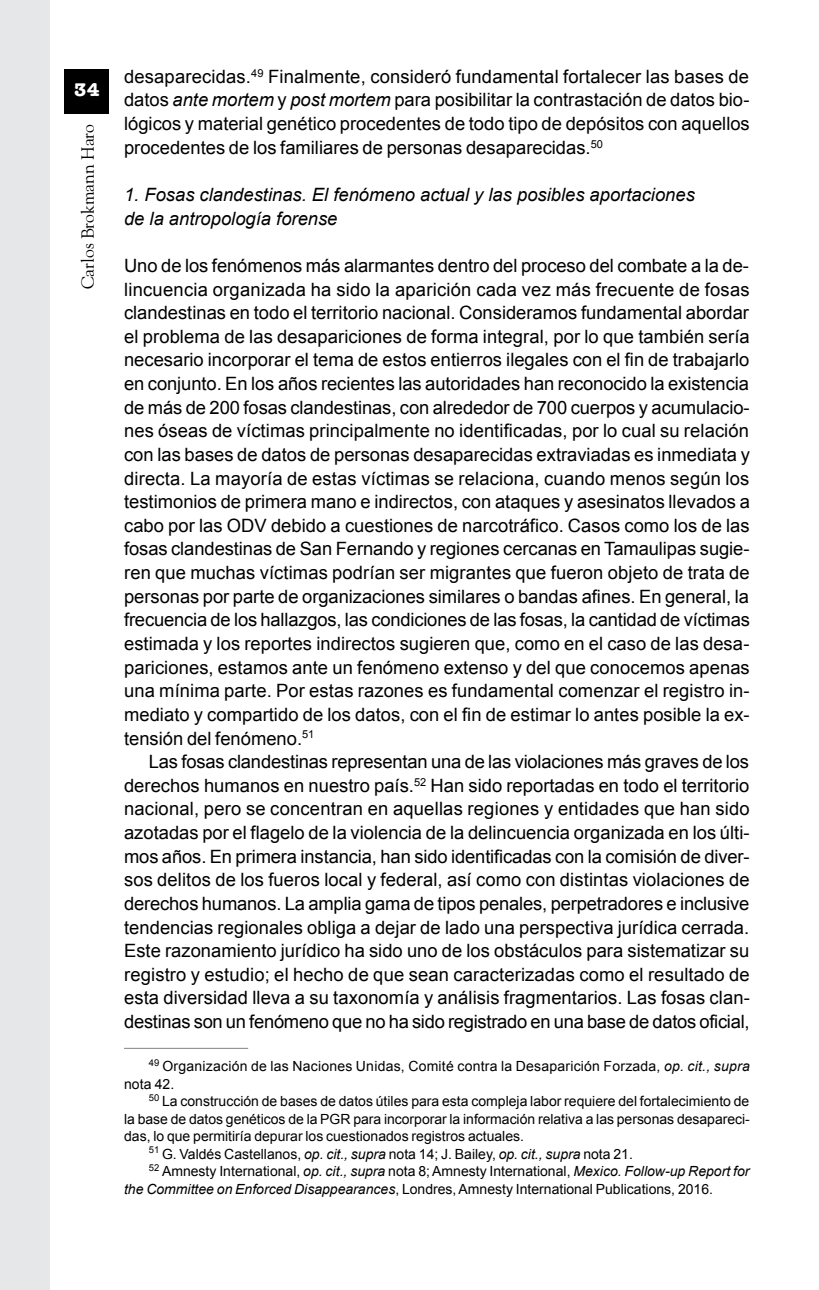
<style>
.page{position:relative;width:819px;height:1290px;background:#fff}
.page>*{position:absolute;margin:0;border:0;box-sizing:border-box;transform-origin:0 0}
.t1{font:700 18.9px "American Typewriter";color:#fff}
.t2{font:18.38px/23.6px "Arial";color:#000;text-align:justify}
.t3{font:italic 18.38px/23.6px "Arial";color:#000}
.t4{font:17.5px "Goudy Std";color:#000}
.t5{font:14px/17.5px "Arial";color:#000}
.s1{font-style:italic}
</style>
<div class="page">
<div style="left:0;top:0;width:50px;height:1290px;background:#e6e7e8"></div>
<div style="left:65px;top:69px;width:44px;height:45px;background:#000"></div>
<hr style="left:124px;top:1048px;width:124px;height:1px;background:#808285">
<p class="t1" style="left:74px;top:74px;width:27px">34</p>
<p class="t4" style="left:77px;top:289px;width:167px;rotate:-90deg">Carlos Brokmann Haro</p>
<p class="t2" style="left:124px;top:65px;width:627px">desaparecidas.<sup>49</sup> Finalmente, consideró fundamental fortalecer las bases de datos <span class="s1">ante mortem</span> y <span class="s1">post mortem</span> para posibilitar la contrastación de datos bio&shy;lógicos y material genético procedentes de todo tipo de depósitos con aquellos procedentes de los familiares de personas desaparecidas.<sup>50</sup></p>
<p class="t3" style="left:124px;top:183px;width:572px">1. Fosas clandestinas. El fenómeno actual y las posibles aportaciones de la antropología forense</p>
<p class="t2" style="left:124px;top:254px;width:627px">Uno de los fenómenos más alarmantes dentro del proceso del combate a la de&shy;lincuencia organizada ha sido la aparición cada vez más frecuente de fosas clandestinas en todo el territorio nacional. Consideramos fundamental abordar el problema de las desapariciones de forma integral, por lo que también sería necesario incorporar el tema de estos entierros ilegales con el fin de trabajarlo en conjunto. En los años recientes las autoridades han reconocido la existencia de más de 200 fosas clandestinas, con alrededor de 700 cuerpos y acumulacio&shy;nes óseas de víctimas principalmente no identificadas, por lo cual su relación con las bases de datos de personas desaparecidas extraviadas es inmediata y directa. La mayoría de estas víctimas se relaciona, cuando menos según los testimonios de primera mano e indirectos, con ataques y asesinatos llevados a cabo por las ODV debido a cuestiones de narcotráfico. Casos como los de las fosas clandestinas de San Fernando y regiones cercanas en Tamaulipas sugie&shy;ren que muchas víctimas podrían ser migrantes que fueron objeto de trata de personas por parte de organizaciones similares o bandas afines. En general, la frecuencia de los hallazgos, las condiciones de las fosas, la cantidad de víctimas estimada y los reportes indirectos sugieren que, como en el caso de las desa&shy;pariciones, estamos ante un fenómeno extenso y del que conocemos apenas una mínima parte. Por estas razones es fundamental comenzar el registro in&shy;mediato y compartido de los datos, con el fin de estimar lo antes posible la ex&shy;tensión del fenómeno.<sup>51</sup></p>
<p class="t2" style="left:124px;top:750px;width:627px;text-indent:25px">Las fosas clandestinas representan una de las violaciones más graves de los derechos humanos en nuestro país.<sup>52</sup> Han sido reportadas en todo el territorio nacional, pero se concentran en aquellas regiones y entidades que han sido azotadas por el flagelo de la violencia de la delincuencia organizada en los últi&shy;mos años. En primera instancia, han sido identificadas con la comisión de diver&shy;sos delitos de los fueros local y federal, así como con distintas violaciones de derechos humanos. La amplia gama de tipos penales, perpetradores e inclusive tendencias regionales obliga a dejar de lado una perspectiva jurídica cerrada.<br>Este razonamiento jurídico ha sido uno de los obstáculos para sistematizar su registro y estudio; el hecho de que sean caracterizadas como el resultado de esta diversidad lleva a su taxonomía y análisis fragmentarios. Las fosas clan&shy;destinas son un fenómeno que no ha sido registrado en una base de datos oficial,</p>
<p class="t5" style="left:124px;top:1057px;width:627px;text-indent:25px"><sup>49</sup> Organización de las Naciones Unidas, Comité contra la Desaparición Forzada, <span class="s1">op. cit., supra </span>nota 42.</p>
<p class="t5" style="left:149px;top:1092px;width:602px"><sup>50</sup> La construcción de bases de datos útiles para esta compleja labor requiere del fortalecimiento de</p>
<p class="t5" style="left:124px;top:1110px;width:627px">la base de datos genéticos de la PGR para incorporar la información relativa a las personas desapareci-</p>
<p class="t5" style="left:124px;top:1127px;width:401px">das, lo que permitiría depurar los cuestionados registros actuales.</p>
<p class="t5" style="left:149px;top:1145px;width:485px"><sup>51</sup> G. Valdés Castellanos, <span class="s1">op. cit., supra</span> nota 14; J. Bailey, <span class="s1">op. cit., supra</span> nota 21.</p>
<p class="t5" style="left:149px;top:1162px;width:602px"><sup>52</sup> Amnesty International, <span class="s1">op. cit., supra</span> nota 8; Amnesty International, <span class="s1">Mexico. Follow-up Report for</span></p>
<p class="t5" style="left:124px;top:1180px;width:590px"><span class="s1">the Committee on Enforced Disappearances</span>, Londres, Amnesty International Publications, 2016.</p>
</div>
